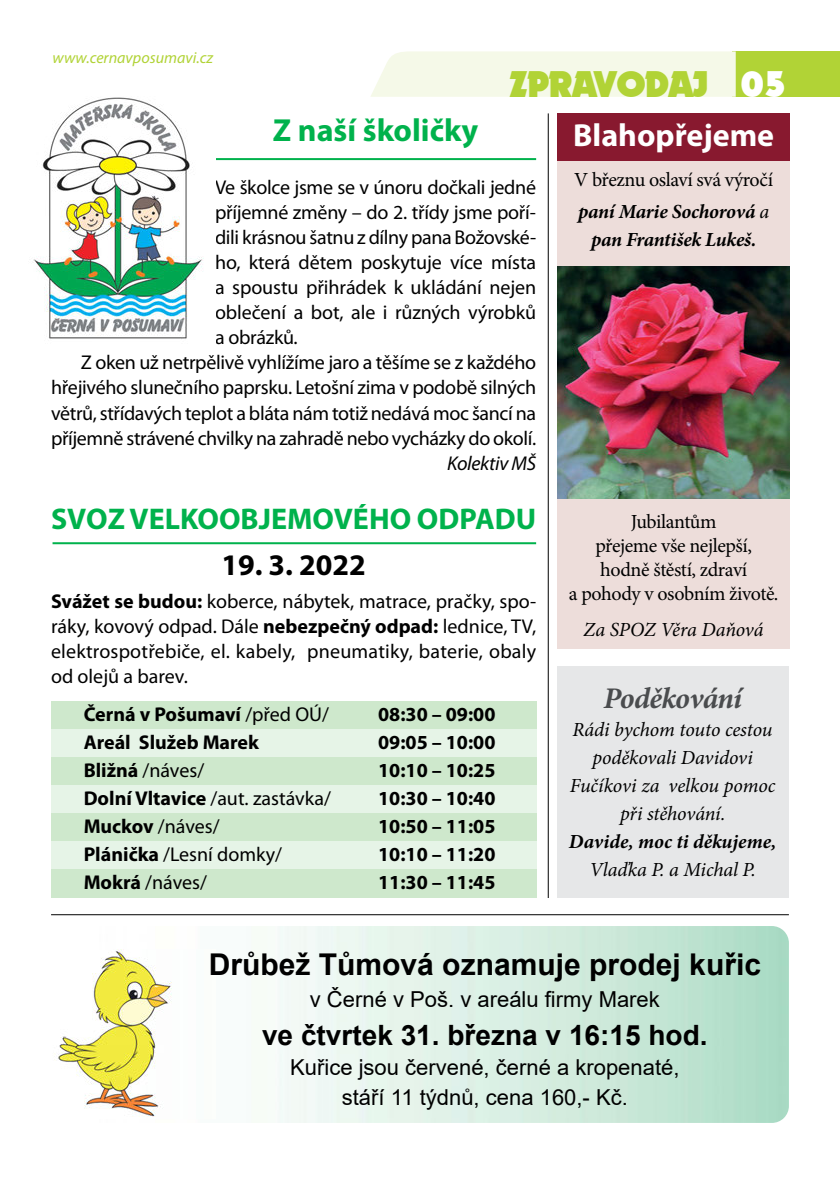
<style>
.page{position:relative;width:840px;height:1191px;background:#fff}
.page>*{position:absolute;margin:0;border:0;box-sizing:border-box;transform-origin:0 0}
.t1{font:36px "Dynamo CE";color:#b1d336}
.t2{font:36px "Dynamo CE";color:#fff}
.t3{font:700 32px "Myriad Pro";color:#00b24c}
.t4{font:700 32px "Myriad Pro";color:#fff}
.t5{font:700 30px "Arial";color:#000}
.t6{font:700 30px "Myriad Pro";color:#00b24c}
.t7{font:italic 700 30px "Minion Pro";letter-spacing:-.025em;color:#4a4c4e}
.t8{font:700 30px "Myriad Pro";color:#000}
.t9{font:700 28px "Arial";color:#000}
.t10{font:22px "Arial";color:#000}
.t11{font:20px/25px "Myriad Pro";letter-spacing:-.005em;color:#000;text-align:justify}
.t12{font:700 20px "Myriad Pro";color:#000}
.t13{font:20px "Minion Pro";letter-spacing:-.02em;color:#000}
.t14{font:italic 20px/28px "Minion Pro";letter-spacing:-.01em;color:#000;text-align:center}
.t15{font:italic 700 20px/28px "Minion Pro";letter-spacing:-.01em;color:#000;text-align:center}
.t16{font:italic 20px "Myriad Pro";letter-spacing:-.015em;color:#000}
.t17{font:italic 16px "Myriad Pro";color:#b1d336}
.s1{font-weight:700}
.s2{font-weight:400}
</style>
<div class="page">
<div style="left:51px;top:702px;width:485px;height:28px;background:#cee8cc"></div>
<div style="left:51px;top:730px;width:485px;height:28px;background:#e6f4e7"></div>
<div style="left:51px;top:758px;width:485px;height:28px;background:#cee8cc"></div>
<div style="left:51px;top:786px;width:485px;height:28px;background:#e6f4e7"></div>
<div style="left:51px;top:814px;width:485px;height:28px;background:#cee8cc"></div>
<div style="left:51px;top:842px;width:485px;height:28px;background:#e6f4e7"></div>
<div style="left:51px;top:870px;width:485px;height:28px;background:#cee8cc"></div>
<div style="left:731px;top:51px;width:108px;height:46px;background:#b1d336"></div>
<div style="left:371px;top:51px;width:364px;height:46px;background:#f5f9e8"></div>
<div style="left:557px;top:113px;width:231px;height:536px;background:#edddda"></div>
<div style="left:557px;top:113px;width:231px;height:48px;background:#88192f"></div>
<img style="left:557px;top:266px;width:231px;height:232px">
<hr style="left:547px;top:113px;width:1px;height:785px;background:#000">
<hr style="left:52px;top:158px;width:484px;height:2px;background:#00b24c">
<hr style="left:52px;top:542px;width:484px;height:2px;background:#00b24c">
<div style="left:557px;top:666px;width:231px;height:232px;background:#e6e7e8"></div>
<img style="left:33px;top:97px;width:182px;height:242px">
<img style="left:53px;top:949px;width:163px;height:170px">
<hr style="left:51px;top:914px;width:737px;height:1px;background:#000">
<p class="t17" style="left:52px;top:52px;width:162px">www.cernavposumavi.cz</p>
<p class="t1" style="left:509px;top:68px;width:200px">ZPRAVODAJ</p>
<p class="t2" style="left:740px;top:68px;width:48px">05</p>
<p class="t3" style="left:273px;top:118px;width:207px">Z naší školičky</p>
<p class="t11" style="left:215px;top:177px;width:322px">Ve školce jsme se v únoru dočkali jedné příjemné změny – do 2. třídy jsme poří&shy;dili krásnou šatnu z dílny pana Božovské&shy;ho, která dětem poskytuje více místa a spoustu přihrádek k ukládání nejen oblečení a bot, ale i různých výrobků a obrázků.</p>
<p class="t11" style="left:51px;top:352px;width:486px;text-indent:30px">Z oken už netrpělivě vyhlížíme jaro a těšíme se z každého hřejivého slunečního paprsku. Letošní zima v podobě silných větrů, střídavých teplot a bláta nám totiž nedává moc šancí na příjemně strávené chvilky na zahradě nebo vycházky do okolí.</p>
<p class="t16" style="left:447px;top:455px;width:90px">Kolektiv MŠ</p>
<p class="t6" style="left:51px;top:507px;width:486px">SVOZ VELKOOBJEMOVÉHO ODPADU</p>
<p class="t8" style="left:221px;top:553px;width:146px">19. 3. 2022</p>
<p class="t11" style="left:51px;top:590px;width:486px"><span class="s1">Svážet se budou:</span> koberce, nábytek, matrace, pračky, spo&shy;ráky, kovový odpad. Dále <span class="s1">nebezpečný odpad:</span> lednice, TV, elektrospotřebiče, el. kabely, pneumatiky, baterie, obaly od olejů a barev.</p>
<p class="t12" style="left:84px;top:706px;width:247px">Černá v Pošumaví <span class="s2">/před OÚ/</span></p>
<p class="t12" style="left:378px;top:706px;width:119px">08:30 – 09:00</p>
<p class="t12" style="left:84px;top:734px;width:177px">Areál Služeb Marek</p>
<p class="t12" style="left:378px;top:734px;width:119px">09:05 – 10:00</p>
<p class="t11" style="left:84px;top:759px;width:122px"><span class="s1">Bližná</span> /náves/</p>
<p class="t12" style="left:378px;top:762px;width:119px">10:10 – 10:25</p>
<p class="t11" style="left:84px;top:787px;width:249px"><span class="s1">Dolní Vltavice</span> /aut. zastávka/</p>
<p class="t12" style="left:378px;top:790px;width:119px">10:30 – 10:40</p>
<p class="t11" style="left:84px;top:815px;width:137px"><span class="s1">Muckov</span> /náves/</p>
<p class="t12" style="left:378px;top:818px;width:119px">10:50 – 11:05</p>
<p class="t11" style="left:84px;top:843px;width:200px"><span class="s1">Plánička</span> /Lesní domky/</p>
<p class="t12" style="left:378px;top:846px;width:119px">10:10 – 11:20</p>
<p class="t11" style="left:84px;top:871px;width:125px"><span class="s1">Mokrá</span> /náves/</p>
<p class="t12" style="left:378px;top:874px;width:119px">11:30 – 11:45</p>
<p class="t4" style="left:573px;top:123px;width:202px">Blahopřejeme</p>
<p class="t13" style="left:574px;top:168px;width:200px">V březnu oslaví svá výročí</p>
<p class="t15" style="left:578px;top:197px;width:192px">paní Marie Sochorová <span class="s2">a</span></p>
<p class="t15" style="left:590px;top:225px;width:167px">pan František Lukeš.</p>
<p class="t13" style="left:630px;top:510px;width:87px">Jubilantům</p>
<p class="t13" style="left:595px;top:534px;width:158px">přejeme vše nejlepší,</p>
<p class="t13" style="left:600px;top:558px;width:148px">hodně štěstí, zdraví</p>
<p class="t13" style="left:568px;top:582px;width:211px">a pohody v osobním životě.</p>
<p class="t14" style="left:583px;top:615px;width:181px">Za SPOZ Věra Daňová</p>
<p class="t7" style="left:603px;top:679px;width:140px">Poděkování</p>
<p class="t14" style="left:569px;top:714px;width:207px">Rádi bychom touto cestou poděkovali Davidovi<br>Fučíkovi za velkou pomoc při stěhování.</p>
<p class="t15" style="left:568px;top:826px;width:209px">Davide, moc ti děkujeme,<br><span class="s2">Vlaďka P. a Michal P.</span></p>
<p class="t5" style="left:208px;top:948px;width:553px">Drůbež Tůmová oznamuje prodej kuřic</p>
<p class="t10" style="left:310px;top:987px;width:351px">v Černé v Poš. v areálu firmy Marek</p>
<p class="t9" style="left:262px;top:1020px;width:447px">ve čtvrtek 31. března v 16:15 hod.</p>
<p class="t10" style="left:290px;top:1055px;width:390px">Kuřice jsou červené, černé a kropenaté,</p>
<p class="t10" style="left:341px;top:1085px;width:287px">stáří 11 týdnů, cena 160,- Kč.</p>
</div>
